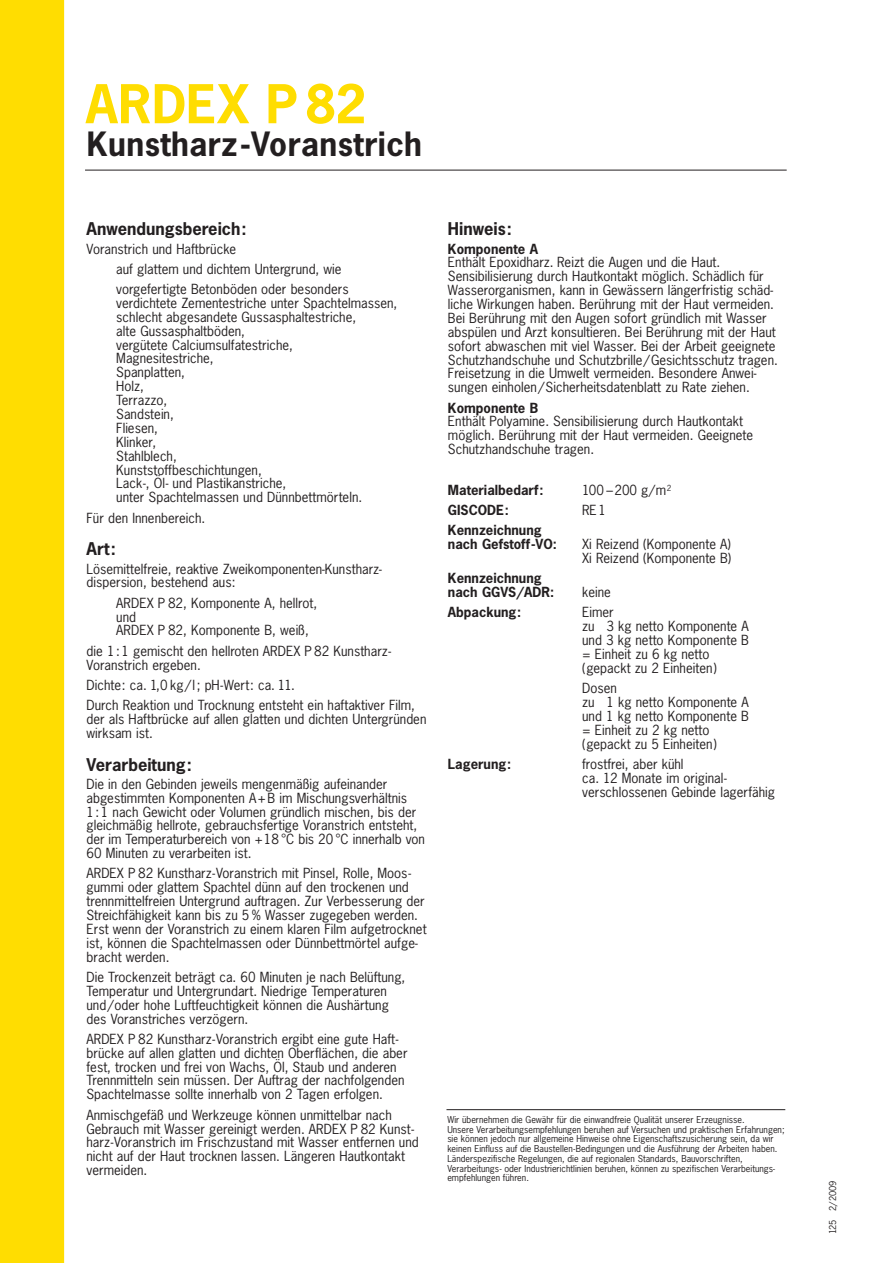
<style>
.page{position:relative;width:893px;height:1263px;background:#fff}
.page>*{position:absolute;margin:0;border:0;box-sizing:border-box;transform-origin:0 0}
.t1{font:700 50.25px "News Gothic";letter-spacing:.01em;color:#ffdd01}
.t2{font:700 31.5px "News Gothic";letter-spacing:.01em;color:#231f20}
.t3{font:700 16.5px "News Gothic";color:#231f20}
.t4{font:13.2px/13.8px "News Gothic";color:#231f20}
.t5{font:700 13.2px/13.8px "News Gothic";color:#231f20}
.t6{font:9px/9.8px "News Gothic";color:#231f20}
</style>
<div class="page">
<div style="left:0;top:0;width:64px;height:1263px;background:#ffdd01"></div>
<hr style="left:85px;top:170px;width:702px;height:1px;background:#231f20">
<hr style="left:446px;top:1109px;width:339px;height:1px;background:#231f20">
<h1 class="t1" style="left:86px;top:76px;width:282px">ARDEX P82</h1>
<h2 class="t2" style="left:87px;top:127px;width:337px">Kunstharz-Voranstrich</h2>
<p class="t3" style="left:87px;top:220px;width:162px">Anwendungsbereich:</p>
<p class="t4" style="left:116px;top:239px;width:234px;line-height:20.2px;text-indent:-30px">Voranstrich und Haftbrücke<br>auf glattem und dichtem Untergrund, wie vorgefertigte Betonböden oder besonders</p>
<p class="t4" style="left:116px;top:296px;width:282px">verdichtete Zementestriche unter Spachtelmassen, schlecht abgesandete Gussasphaltestriche,<br>alte Gussasphaltböden,<br>vergütete Calciumsulfatestriche,<br>Magnesitestriche,<br>Spanplatten,<br>Holz,<br>Terrazzo,<br>Sandstein,<br>Fliesen,<br>Klinker,<br>Stahlblech,<br>Kunststoffbeschichtungen,<br>Lack-, Öl- und Plastikanstriche,<br>unter Spachtelmassen und Dünnbettmörteln.</p>
<p class="t4" style="left:87px;top:511px;width:120px">Für den Innenbereich.</p>
<p class="t3" style="left:87px;top:540px;width:31px">Art:</p>
<p class="t4" style="left:87px;top:562px;width:297px">Lösemittelfreie, reaktive Zweikomponenten-Kunstharz&shy;dispersion, bestehend aus:</p>
<p class="t4" style="left:116px;top:596px;width:202px">ARDEX P 82, Komponente A, hellrot, und<br>ARDEX P 82, Komponente B, weiß,</p>
<p class="t4" style="left:87px;top:644px;width:306px">die 1:1 gemischt den hellroten ARDEX P 82 Kunstharz-<br>Voranstrich ergeben.</p>
<p class="t4" style="left:87px;top:675px;width:330px;line-height:20.2px">Dichte: ca. 1,0 kg/ l; pH-Wert: ca. 11.<br>Durch Reaktion und Trocknung entsteht ein haftaktiver Film,</p>
<p class="t4" style="left:87px;top:712px;width:341px">der als Haftbrücke auf allen glatten und dichten Untergründen wirksam ist.</p>
<p class="t3" style="left:87px;top:755px;width:107px">Verarbeitung:</p>
<p class="t4" style="left:87px;top:777px;width:340px">Die in den Gebinden jeweils mengenmäßig aufeinander abgestimmten Komponenten A+B im Mischungsverhältnis 1:1 nach Gewicht oder Volumen gründlich mischen, bis der gleichmäßig hellrote, gebrauchsfertige Voranstrich entsteht, der im Temperaturbereich von +18 °C bis 20 °C innerhalb von 60 Minuten zu verarbeiten ist.</p>
<p class="t4" style="left:87px;top:867px;width:342px">ARDEX P 82 Kunstharz-Voranstrich mit Pinsel, Rolle, Moos&shy;gummi oder glattem Spachtel dünn auf den trockenen und trennmittelfreien Untergrund auftragen. Zur Verbesserung der Streichfähigkeit kann bis zu 5 % Wasser zugegeben werden.<br>Erst wenn der Voranstrich zu einem klaren Film aufgetrocknet ist, können die Spachtelmassen oder Dünnbettmörtel aufge&shy;bracht werden.</p>
<p class="t4" style="left:87px;top:970px;width:320px">Die Trockenzeit beträgt ca. 60 Minuten je nach Belüftung, Temperatur und Untergrundart. Niedrige Temperaturen und/oder hohe Luftfeuchtigkeit können die Aushärtung des Voranstriches verzögern.</p>
<p class="t4" style="left:87px;top:1032px;width:323px">ARDEX P 82 Kunstharz-Voranstrich ergibt eine gute Haft&shy;brücke auf allen glatten und dichten Oberflächen, die aber fest, trocken und frei von Wachs, Öl, Staub und anderen Trennmitteln sein müssen. Der Auftrag der nachfolgenden Spachtelmasse sollte innerhalb von 2 Tagen erfolgen.</p>
<p class="t4" style="left:87px;top:1108px;width:334px">Anmischgefäß und Werkzeuge können unmittelbar nach Gebrauch mit Wasser gereinigt werden. ARDEX P 82 Kunst&shy;harz-Voranstrich im Frischzustand mit Wasser entfernen und nicht auf der Haut trocknen lassen. Längeren Hautkontakt vermeiden.</p>
<p class="t3" style="left:448px;top:220px;width:65px">Hinweis:</p>
<p class="t5" style="left:448px;top:242px;width:92px">Komponente A</p>
<p class="t4" style="left:448px;top:256px;width:331px">Enthält Epoxidharz. Reizt die Augen und die Haut.<br>Sensibilisierung durch Hautkontakt möglich. Schädlich für Wasserorganismen, kann in Gewässern längerfristig schäd&shy;liche Wirkungen haben. Berührung mit der Haut vermeiden.<br>Bei Berührung mit den Augen sofort gründlich mit Wasser abspülen und Arzt konsultieren. Bei Berührung mit der Haut sofort abwaschen mit viel Wasser. Bei der Arbeit geeignete Schutzhandschuhe und Schutzbrille/Gesichtsschutz tragen.<br>Freisetzung in die Umwelt vermeiden. Besondere Anwei&shy;sungen einholen/Sicherheitsdatenblatt zu Rate ziehen.</p>
<p class="t5" style="left:448px;top:401px;width:92px">Komponente B</p>
<p class="t4" style="left:448px;top:415px;width:307px">Enthält Polyamine. Sensibilisierung durch Hautkontakt möglich. Berührung mit der Haut vermeiden. Geeignete<br>Schutzhandschuhe tragen.</p>
<p class="t5" style="left:448px;top:483px;width:97px">Materialbedarf:</p>
<p class="t4" style="left:582px;top:483px;width:91px">100 –200 g/m<sup>2</sup></p>
<p class="t5" style="left:448px;top:503px;width:62px">GISCODE:</p>
<p class="t4" style="left:582px;top:503px;width:25px">RE1</p>
<p class="t5" style="left:448px;top:524px;width:110px">Kennzeichnung nach Gefstoff-VO:</p>
<p class="t4" style="left:582px;top:538px;width:151px">Xi Reizend (Komponente A)<br>Xi Reizend (Komponente B)</p>
<p class="t5" style="left:448px;top:572px;width:108px">Kennzeichnung nach GGVS/ADR:</p>
<p class="t4" style="left:582px;top:586px;width:30px">keine</p>
<p class="t5" style="left:448px;top:606px;width:75px">Abpackung:</p>
<p class="t4" style="left:582px;top:606px;width:168px">Eimer<br>zu 3 kg netto Komponente A und 3 kg netto Komponente B = Einheit zu 6 kg netto (gepackt zu 2 Einheiten)</p>
<p class="t4" style="left:582px;top:682px;width:168px">Dosen<br>zu 1 kg netto Komponente A und 1 kg netto Komponente B = Einheit zu 2 kg netto (gepackt zu 5 Einheiten)</p>
<p class="t5" style="left:448px;top:757px;width:65px">Lagerung:</p>
<p class="t4" style="left:582px;top:757px;width:194px">frostfrei, aber kühl<br>ca. 12 Monate im original&shy;verschlossenen Gebinde lagerfähig</p>
<p class="t6" style="left:447px;top:1115px;width:339px">Wir übernehmen die Gewähr für die einwandfreie Qualität unserer Erzeugnisse.<br>Unsere Verarbeitungsempfehlungen beruhen auf Versuchen und praktischen Erfahrungen; sie können jedoch nur allgemeine Hinweise ohne Eigenschaftszusicherung sein, da wir keinen Einfluss auf die Baustellen-Bedingungen und die Ausführung der Arbeiten haben.<br>Länderspezifische Regelungen, die auf regionalen Standards, Bauvorschriften, Verarbeitungs- oder Industrierichtlinien beruhen, können zu spezifischen Verarbeitungs&shy;empfehlungen führen.</p>
<p class="t6" style="left:828px;top:1234px;width:55px;rotate:-90deg">125 2/2009</p>
</div>
